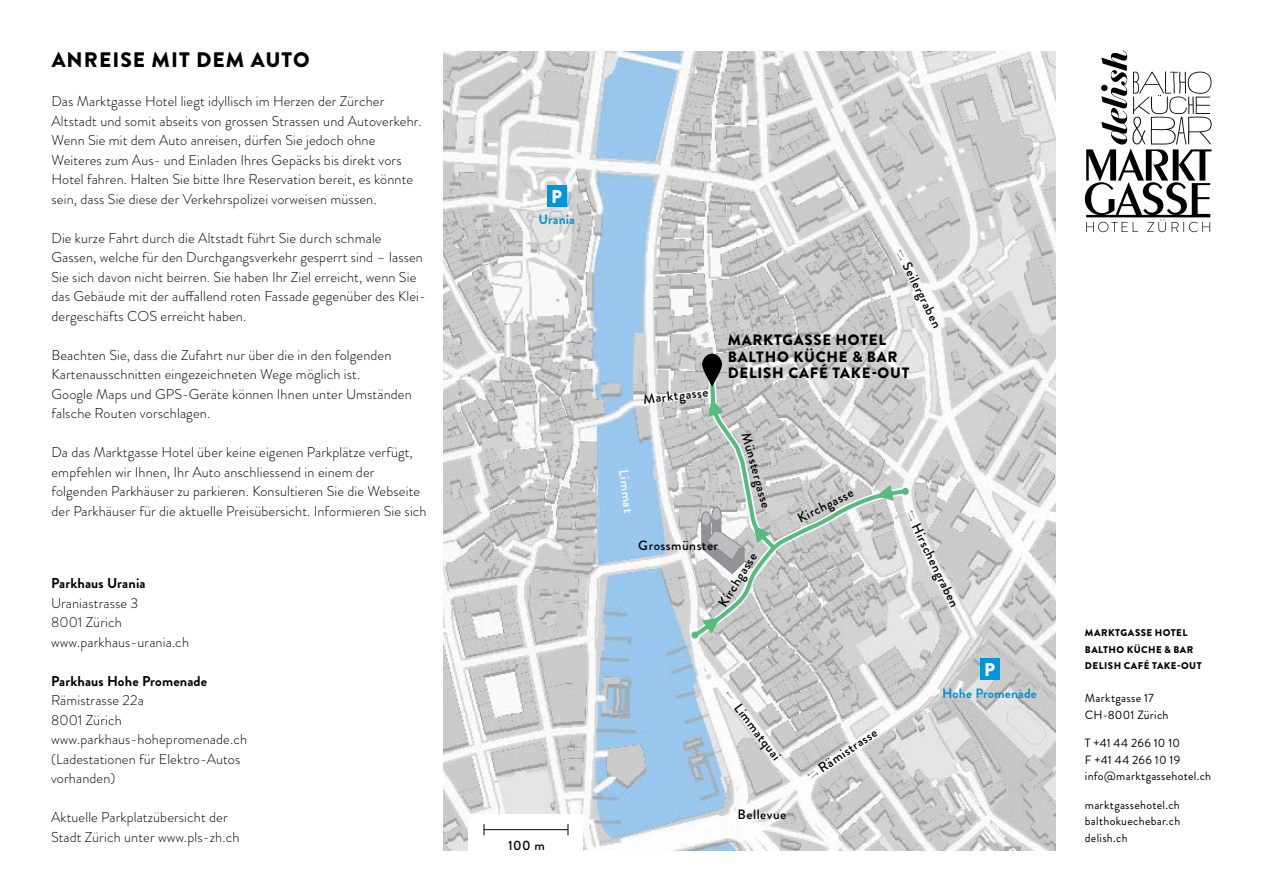
<style>
.page{position:relative;width:1263px;height:893px;background:#fff}
.page>*{position:absolute;margin:0;border:0;box-sizing:border-box;transform-origin:0 0}
.t1{font:900 21px "Brandon Grotesque";letter-spacing:.05em;color:#000}
.t2{font:900 18.6px "Brandon Grotesque";color:#fff}
.t3{font:900 15px/16.5px "Brandon Grotesque";letter-spacing:.05em;color:#000}
.t4{font:300 14.25px/19.5px "Brandon Grotesque";letter-spacing:.01em;color:#000}
.t5{font:700 14.25px "Brandon Grotesque";letter-spacing:.01em;color:#000}
.t6{font:500 13.5px "Brandon Grotesque";letter-spacing:.035em;color:#000}
.t7{font:700 13.5px "Brandon Grotesque";letter-spacing:.01em;color:#0095da}
.t8{font:500 13.5px "Brandon Grotesque";color:#fff}
.t9{font:12px/16.5px "Brandon Grotesque";letter-spacing:.025em;color:#000}
.t10{font:900 9.75px/16.5px "Brandon Grotesque";letter-spacing:.045em;color:#000}
.s1{font-size:13.05px}
</style>
<div class="page">
<img style="left:443px;top:51px;width:612px;height:799px">
<svg style="left:704px;top:644px;width:208px;height:108px"></svg>
<div style="left:980px;top:659px;width:19px;height:21px;background:#0095da"></div>
<svg style="left:646px;top:354px;width:269px;height:290px;background:#c7cbcb"></svg>
<svg style="left:807px;top:770px;width:11px;height:8px"></svg>
<svg style="left:727px;top:692px;width:5px;height:7px"></svg>
<div style="left:547px;top:185px;width:20px;height:22px;background:#0095da"></div>
<svg style="left:897px;top:250px;width:7px;height:10px"></svg>
<div style="left:469px;top:814px;width:114px;height:44px;background:#fff"></div>
<hr style="left:484px;top:829px;width:84px;height:1px;background:#000">
<svg style="left:1085px;top:50px;width:126px;height:182px"></svg>
<h1 class="t1" style="left:52px;top:45px;width:260px">ANREISE MIT DEM AUTO</h1>
<p class="t4" style="left:52px;top:92px;width:371px">Das Marktgasse Hotel liegt idyllisch im Herzen der Zürcher Altstadt und somit abseits von grossen Strassen und Autoverkehr.<br>Wenn Sie mit dem Auto anreisen, dürfen Sie jedoch ohne Weiteres zum Aus- und Einladen Ihres Gepäcks bis direkt vors Hotel fahren. Halten Sie bitte Ihre Reservation bereit, es könnte sein, dass Sie diese der Verkehrspolizei vorweisen müssen.</p>
<p class="t4" style="left:52px;top:228px;width:376px">Die kurze Fahrt durch die Altstadt führt Sie durch schmale Gassen, welche für den Durchgangsverkehr gesperrt sind – lassen Sie sich davon nicht beirren. Sie haben Ihr Ziel erreicht, wenn Sie das Gebäude mit der auffallend roten Fassade gegenüber des Klei&shy;dergeschäfts COS erreicht haben.</p>
<p class="t4" style="left:52px;top:345px;width:362px">Beachten Sie, dass die Zufahrt nur über die in den folgenden Kartenausschnitten eingezeichneten Wege möglich ist.<br>Google Maps und GPS-Geräte können Ihnen unter Umständen falsche Routen vorschlagen.</p>
<p class="t4" style="left:52px;top:442px;width:377px">Da das Marktgasse Hotel über keine eigenen Parkplätze verfügt, empfehlen wir Ihnen, Ihr Auto anschliessend in einem der folgenden Parkhäuser zu parkieren. Konsultieren Sie die Webseite der Parkhäuser für die aktuelle Preisübersicht. Informieren Sie sich</p>
<p class="t5" style="left:51px;top:573px;width:96px">Parkhaus Urania</p>
<p class="t4" style="left:51px;top:593px;width:140px">Uraniastrasse 3<br>8001 Zürich www.parkhaus-urania.ch</p>
<p class="t5" style="left:51px;top:671px;width:158px">Parkhaus Hohe Promenade</p>
<p class="t4" style="left:51px;top:691px;width:198px">Rämistrasse 22a<br>8001 Zürich www.parkhaus-hohepromenade.ch (Ladestationen für Elektro-Autos vorhanden)</p>
<p class="t4" style="left:51px;top:808px;width:190px">Aktuelle Parkplatzübersicht der<br>Stadt Zürich unter www.pls-zh.ch</p>
<h2 class="t2" style="left:551px;top:183px;width:12px">P</h2>
<p class="t7" style="left:538px;top:210px;width:38px">Urania</p>
<p class="t6" style="left:508px;top:836px;width:38px">100 m</p>
<p class="t6" style="left:914px;top:258px;width:73px;rotate:63deg">Seilergraben</p>
<p class="t6" style="left:642px;top:389px;width:67px;rotate:-6deg">Marktgasse</p>
<p class="t3" style="left:728px;top:332px;width:183px">MARKTGASSE HOTEL<br>BALTH O KÜCH E &amp; BAR<br>DELISH CAFÉ TAKE-OUT</p>
<p class="t8" style="left:633px;top:468px;width:45px;rotate:84deg">Limmat</p>
<p class="t6" style="left:638px;top:536px;width:81px">Grossmünster</p>
<p class="t6" style="left:755px;top:430px;width:80px;rotate:75deg">Münstergasse</p>
<p class="t6" style="left:713px;top:600px;width:62px;rotate:-58deg">Kirchgasse</p>
<p class="t6" style="left:794px;top:510px;width:62px;rotate:-27deg">Kirchgasse</p>
<p class="t6" style="left:745px;top:699px;width:69px;rotate:53deg">Limmatquai</p>
<p class="t6" style="left:737px;top:805px;width:50px">Bellevue</p>
<p class="t6" style="left:814px;top:761px;width:69px;rotate:-34deg">Rämist<span class="s1">rasse</span></p>
<p class="t6" style="left:924px;top:520px;width:93px;rotate:64deg">Hirschengraben</p>
<h2 class="t2" style="left:984px;top:656px;width:12px">P</h2>
<p class="t7" style="left:942px;top:684px;width:96px">Hohe Promenade</p>
<p class="t10" style="left:1085px;top:625px;width:118px">MARKTGASSE HOTEL<br>BALTH O KÜCH E &amp; BAR<br>DELISH CAFÉ TAKE-OUT</p>
<p class="t9" style="left:1085px;top:690px;width:85px">Marktgasse 17<br>CH-8001 Zürich</p>
<p class="t9" style="left:1085px;top:735px;width:128px">T +41 44 266 10 10<br>F +41 44 266 10 19 info@marktgassehotel.ch</p>
<p class="t9" style="left:1085px;top:797px;width:97px;text-align:justify">marktgassehotel.ch balthokuechebar.ch delish.ch</p>
</div>
